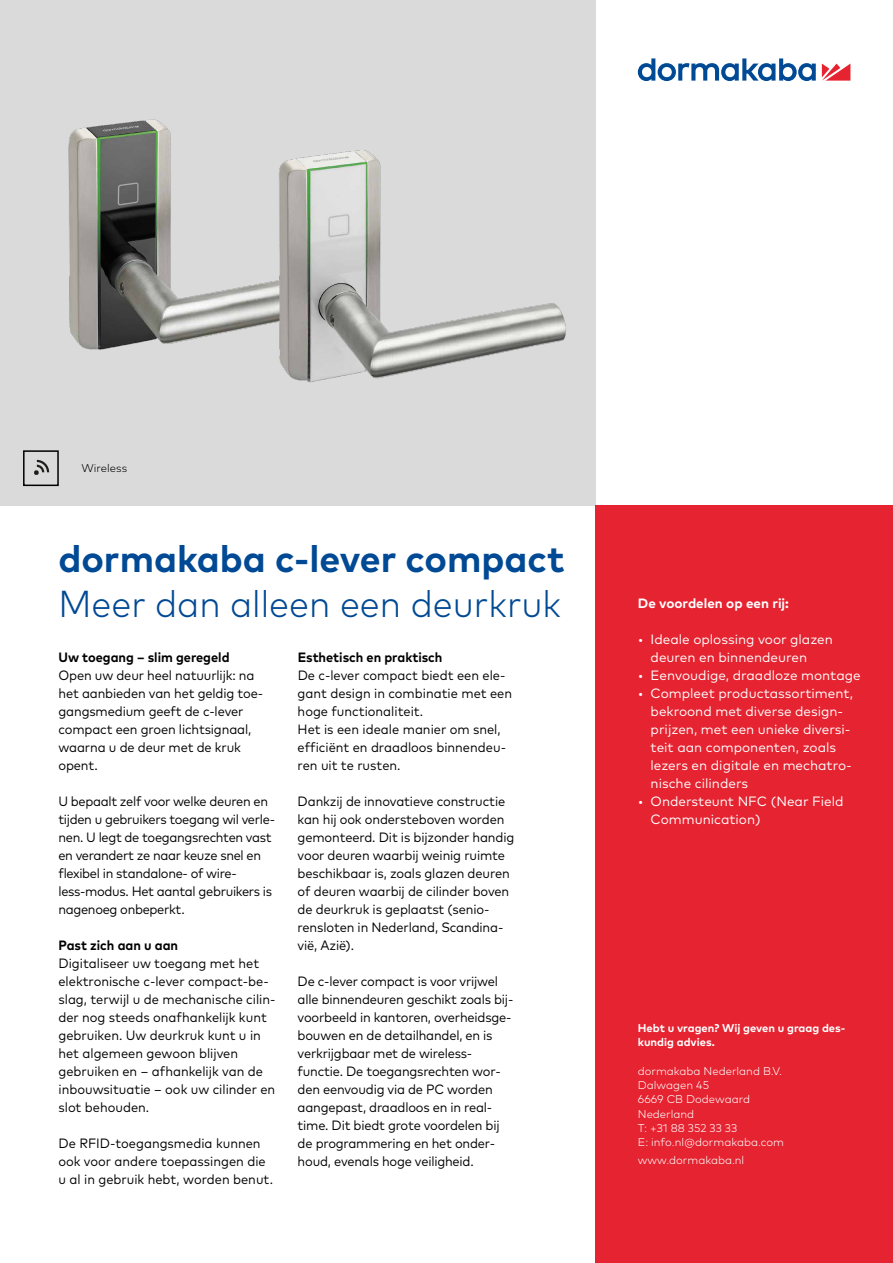
<style>
.page{position:relative;width:893px;height:1263px;background:#fff}
.page>*{position:absolute;margin:0;border:0;box-sizing:border-box;transform-origin:0 0}
.t1{font:300 37.5px "Mark Pro";color:#004994;scale:.95 1}
.t2{font:700 37.5px "Mark Pro";color:#004994}
.t3{font:13.5px/18px "Mark Pro";letter-spacing:-.01em;color:#000;scale:.95 1}
.t4{font:13.5px/18px "Mark Pro";color:#fff}
.t5{font:700 13.5px "Mark Pro";color:#000;scale:.95 1}
.t6{font:700 13.5px "Mark Pro";color:#fff}
.t7{font:300 11.25px/14.2px "Mark Pro";color:#fff}
.t8{font:700 11.25px/14.2px "Mark Pro";color:#fff}
.t9{font:300 11.25px "Mark Pro";color:#000}
</style>
<div class="page">
<div style="left:0;top:0;width:595px;height:505px;background:#dadada"></div>
<img style="left:68px;top:119px;width:498px;height:264px">
<svg style="left:34px;top:460px;width:15px;height:15px"></svg>
<div style="left:23px;top:450px;width:36px;height:36px;border:2px solid #000"></div>
<svg style="left:822px;top:64px;width:28px;height:17px"></svg>
<svg style="left:638px;top:58px;width:178px;height:23px"></svg>
<div style="left:595px;top:505px;width:298px;height:758px;background:#e62330"></div>
<p class="t9" style="left:82px;top:460px;width:47px">Wireless</p>
<h1 class="t2" style="left:58px;top:530px;width:508px">dormakaba c-lever compact</h1>
<h1 class="t1" style="left:58px;top:575px;width:530px">Meer dan alleen een deurkruk</h1>
<p class="t5" style="left:58px;top:646px;width:182px">Uw toegang – slim geregeld</p>
<p class="t3" style="left:58px;top:665px;width:217px">Open uw deur heel natuurlijk: na het aanbieden van het geldig toe&shy;gangsmedium geeft de c-lever compact een groen lichtsignaal, waarna u de deur met de kruk opent.</p>
<p class="t3" style="left:58px;top:791px;width:229px">U bepaalt zelf voor welke deuren en tijden u gebruikers toegang wil verle&shy;nen. U legt de toegangsrechten vast en verandert ze naar keuze snel en flexibel in standalone- of wire&shy;less-modus. Het aantal gebruikers is nagenoeg onbeperkt.</p>
<p class="t5" style="left:58px;top:934px;width:128px">Past zich aan u aan</p>
<p class="t3" style="left:58px;top:953px;width:230px">Digitaliseer uw toegang met het elektronische c-lever compact-be&shy;slag, terwijl u de mechanische cilin&shy;der nog steeds onafhankelijk kunt gebruiken. Uw deurkruk kunt u in het algemeen gewoon blijven gebruiken en – afhankelijk van de inbouwsituatie – ook uw cilinder en slot behouden.</p>
<p class="t3" style="left:58px;top:1133px;width:227px">De RFID-toegangsmedia kunnen ook voor andere toepassingen die u al in gebruik hebt, worden benut.</p>
<p class="t5" style="left:298px;top:646px;width:154px">Esthetisch en praktisch</p>
<p class="t3" style="left:298px;top:665px;width:227px">De c-lever compact biedt een ele&shy;gant design in combinatie met een hoge functionaliteit.<br>Het is een ideale manier om snel, efficiënt en draadloos binnendeu&shy;ren uit te rusten.</p>
<p class="t3" style="left:298px;top:791px;width:230px">Dankzij de innovatieve constructie kan hij ook ondersteboven worden gemonteerd. Dit is bijzonder handig voor deuren waarbij weinig ruimte beschikbaar is, zoals glazen deuren of deuren waarbij de cilinder boven de deurkruk is geplaatst (senio&shy;rensloten in Nederland, Scandina&shy;vië, Azië).</p>
<p class="t3" style="left:298px;top:971px;width:229px">De c-lever compact is voor vrijwel alle binnendeuren geschikt zoals bij&shy;voorbeeld in kantoren, overheidsge&shy;bouwen en de detailhandel, en is verkrijgbaar met de wireless&shy;functie. De toegangsrechten wor&shy;den eenvoudig via de PC worden aangepast, draadloos en in real&shy;time. Dit biedt grote voordelen bij de programmering en het onder&shy;houd, evenals hoge veiligheid.</p>
<p class="t6" style="left:638px;top:592px;width:153px">De voordelen op een rij:</p>
<p class="t4" style="left:651px;top:629px;width:184px;text-indent:-13px">• Ideale oplossing voor glazen deuren en binnendeuren</p>
<p class="t4" style="left:638px;top:665px;width:224px">• Eenvoudige, draadloze montage</p>
<p class="t4" style="left:651px;top:683px;width:204px;text-indent:-13px">• Compleet productassortiment, bekroond met diverse design&shy;prijzen, met een unieke diversi&shy;teit aan componenten, zoals lezers en digitale en mechatro&shy;nische cilinders</p>
<p class="t4" style="left:651px;top:791px;width:194px;text-indent:-13px">• Ondersteunt NFC (Near Field<br>Communication)</p>
<p class="t8" style="left:638px;top:1020px;width:209px">Hebt u vragen? Wij geven u graag des&shy;kundig advies.</p>
<p class="t7" style="left:638px;top:1063px;width:148px">dormakaba Nederland B.V.<br>Dalwagen 45<br>6669 CB Dodewaard<br>Nederland<br>T: +31 88 352 33 33<br>E: info.nl@dormakaba.com</p>
<p class="t7" style="left:638px;top:1152px;width:108px">www.dormakaba.nl</p>
</div>
